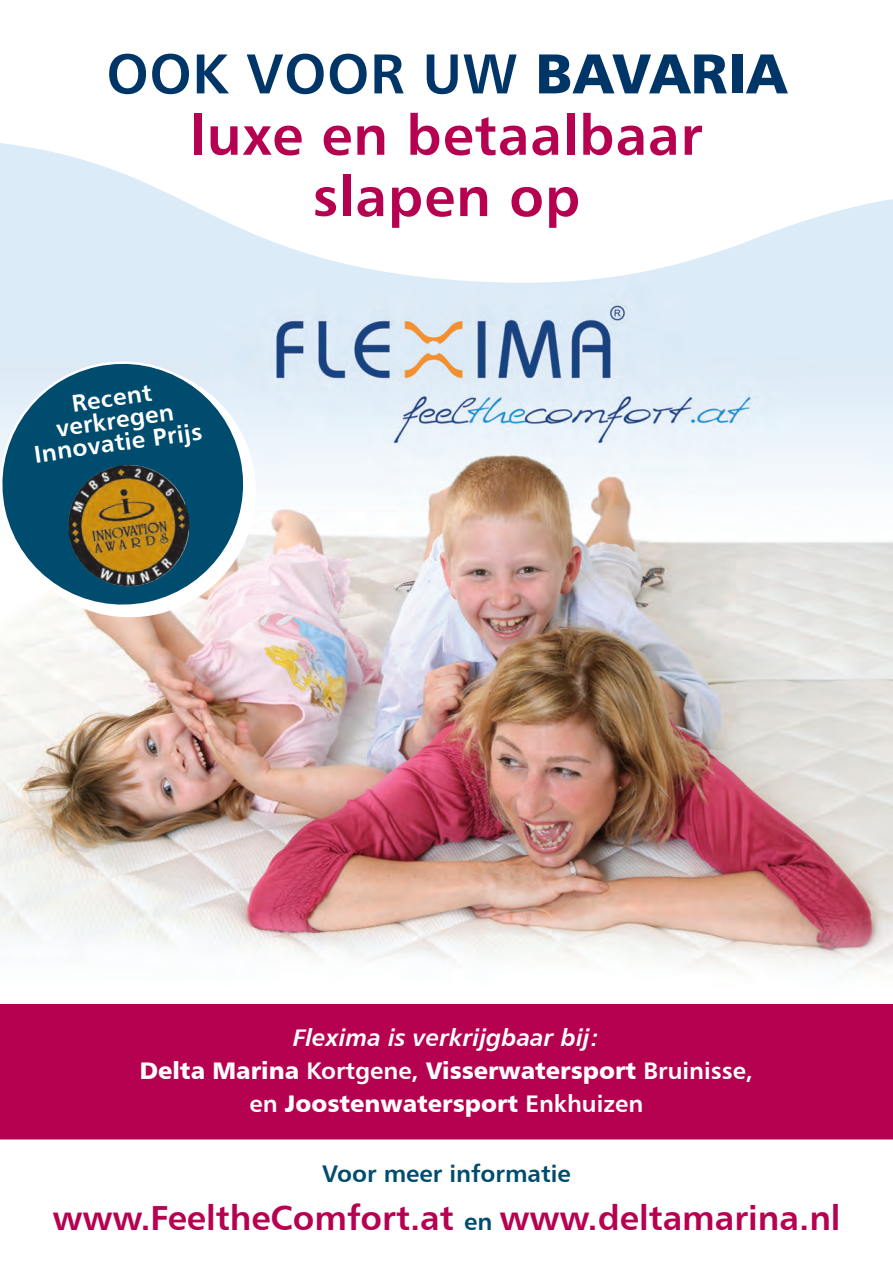
<style>
.page{position:relative;width:893px;height:1263px;background:#fff}
.page>*{position:absolute;margin:0;border:0;box-sizing:border-box;transform-origin:0 0}
.t1{font:56.1px/61.3px "Humanist 777 BT Bold B";letter-spacing:.015em;color:#b60150;text-align:center}
.t2{font:56.1px "Humanist 777 BT Black B";letter-spacing:.015em;color:#003667}
.t3{font:56.1px "Humanist 777 BT Bold B";color:#003667}
.t4{font:34.8px "Humanist 777 BT Bold B";color:#b60150}
.t5{font:24.3px/22.5px "Humanist 777 BT Bold B";color:#fff;text-align:center}
.t6{font:24.15px "Humanist 777 BT Bold B";color:#004c6f}
.t7{font:24px/33px "Humanist 777 BT Black B";color:#fff;text-align:center}
.t8{font:24px "Humanist 777 BT Bold Italic B";color:#fff}
.s1{font-family:"Humanist 777 BT Bold B"}
.s2{font-size:24.15px;color:#004c6f}
</style>
<div class="page">
<img style="left:0;top:143px;width:893px;height:830px">
<div style="left:0;top:1004px;width:893px;height:136px;background:#b60150"></div>
<svg style="left:0;top:353px;width:268px;height:276px"></svg>
<svg style="left:0;top:351px;width:256px;height:266px"></svg>
<img style="left:64px;top:465px;width:129px;height:125px">
<h1 class="t3" style="left:107px;top:38px;width:181px">Ook voo</h1>
<h1 class="t2" style="left:370px;top:38px;width:418px"><span class="s1">r uw</span> Bavaria</h1>
<h1 class="t1" style="left:190px;top:103px;width:514px">luxe en betaalbaar slapen op</h1>
<p class="t5" style="left:26px;top:398px;width:171px;rotate:-8deg">Recent verkregen<br>Innovatie Prijs</p>
<p class="t8" style="left:293px;top:1022px;width:308px">Flexima is verkrijgbaar bij:</p>
<p class="t7" style="left:140px;top:1053px;width:615px">Delta Marina <span class="s1">Kortgene,</span> Visserwatersport <span class="s1">Bruinisse, en</span> Joostenwatersport <span class="s1">Enkhuizen</span></p>
<p class="t6" style="left:322px;top:1158px;width:250px">Voor meer informatie</p>
<h2 class="t4" style="left:52px;top:1196px;width:790px">www.FeeltheComfort.at <span class="s2">en</span> www.deltamarina.nl</h2>
</div>
